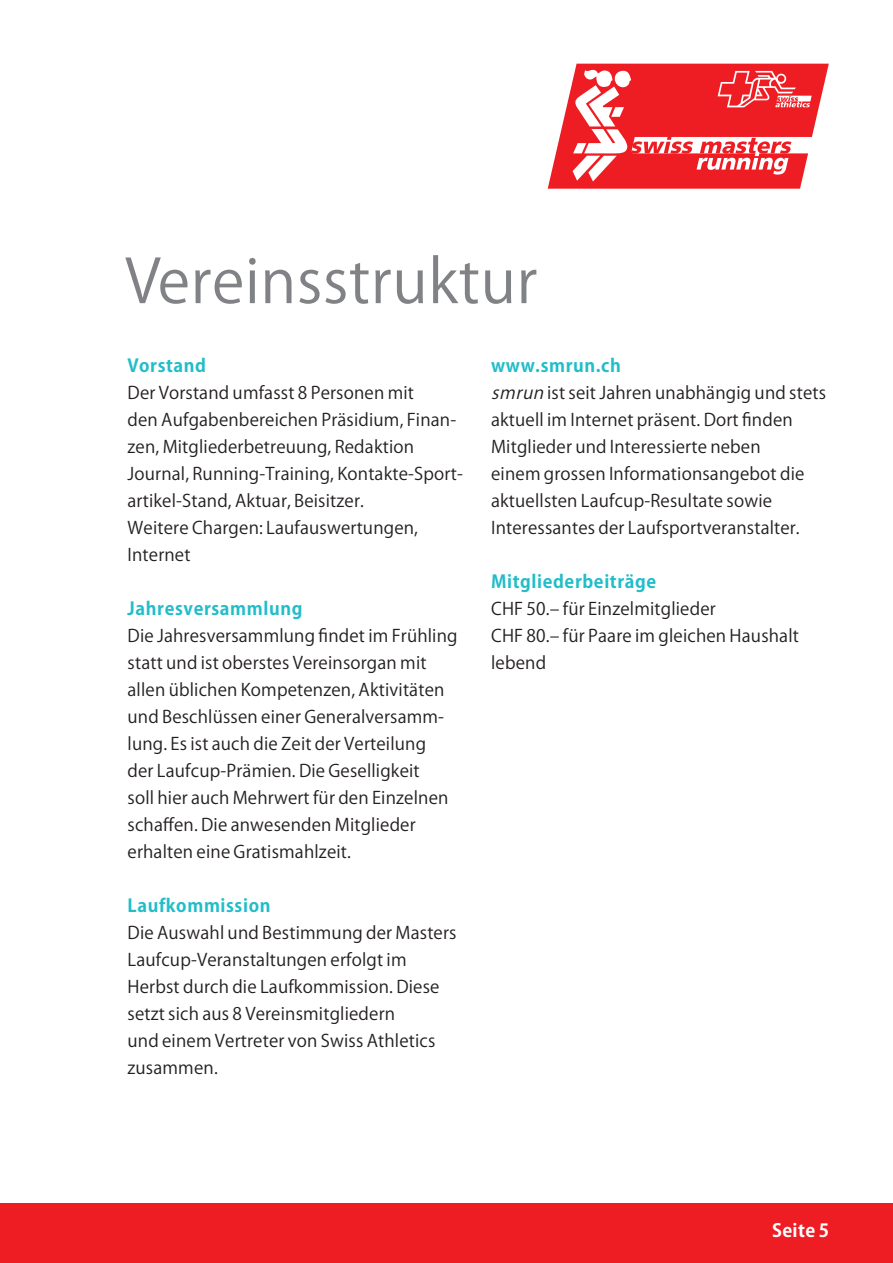
<style>
.page{position:relative;width:893px;height:1263px;background:#fff}
.page>*{position:absolute;margin:0;border:0;box-sizing:border-box;transform-origin:0 0}
.titel{font:60px "Koz Go Pro";letter-spacing:.01em;color:#808285}
.t1{font:700 18px "Koz Go Pro";letter-spacing:.02em;color:#fff}
.ut{font:700 17.7px "Koz Go Pro";letter-spacing:.035em;color:#21bdc9}
.gt{font:17.25px/27px "Koz Go Pro";letter-spacing:.01em;color:#231f20}
.s1{font-style:italic}
</style>
<div class="page">
<div style="left:0;top:1203px;width:893px;height:60px;background:#ee1d23"></div>
<svg style="left:548px;top:64px;width:281px;height:125px"></svg>
<div style="left:778px;top:75px;width:6px;height:7px;background:#ee1d23;border-radius:50%"></div>
<p class="titel" style="left:125px;top:242px;width:414px">Vereinsstruktur</p>
<p class="ut" style="left:128px;top:354px;width:80px">Vorstand</p>
<p class="gt" style="left:128px;top:379px;width:336px">Der Vorstand umfasst 8 Personen mit<br>den Aufgabenbereichen Präsidium, Finan&shy;zen, Mitgliederbetreuung, Redaktion Journal, Running-Training, Kontakte-Sport&shy;artikel-Stand, Aktuar, Beisitzer.</p>
<p class="gt" style="left:128px;top:514px;width:292px">Weitere Chargen: Laufauswertungen,<br>Internet</p>
<p class="ut" style="left:128px;top:597px;width:176px">Jahresversammlung</p>
<p class="gt" style="left:128px;top:622px;width:332px">Die Jahresversammlung findet im Frühling statt und ist oberstes Vereinsorgan mit allen üblichen Kompetenzen, Aktivitäten und Beschlüssen einer Generalversamm&shy;lung. Es ist auch die Zeit der Verteilung<br>der Laufcup-Prämien. Die Geselligkeit<br>soll hier auch Mehrwert für den Einzelnen schaffen. Die anwesenden Mitglieder erhalten eine Gratismahlzeit.</p>
<p class="ut" style="left:128px;top:894px;width:144px">Laufkommission</p>
<p class="gt" style="left:128px;top:919px;width:330px">Die Auswahl und Bestimmung der Masters Laufcup-Veranstaltungen erfolgt im Herbst durch die Laufkommission. Diese setzt sich aus 8 Vereinsmitgliedern<br>und einem Vertreter von Swiss Athletics zusammen.</p>
<p class="ut" style="left:491px;top:354px;width:131px">www.smrun.ch</p>
<p class="gt" style="left:491px;top:379px;width:336px"><span class="s1">smrun</span> ist seit Jahren unabhängig und stets aktuell im Internet präsent. Dort finden Mitglieder und Interessierte neben<br>einem grossen Informationsangebot die aktuellsten Laufcup-Resultate sowie Interessantes der Laufsportveranstalter.</p>
<p class="ut" style="left:491px;top:570px;width:167px">Mitgliederbeiträge</p>
<p class="gt" style="left:491px;top:595px;width:226px">CHF 50.– für Einzelmitglieder</p>
<p class="gt" style="left:491px;top:622px;width:309px">CHF 80.– für Paare im gleichen Haushalt lebend</p>
<p class="t1" style="left:772px;top:1219px;width:59px">Seite 5</p>
</div>
